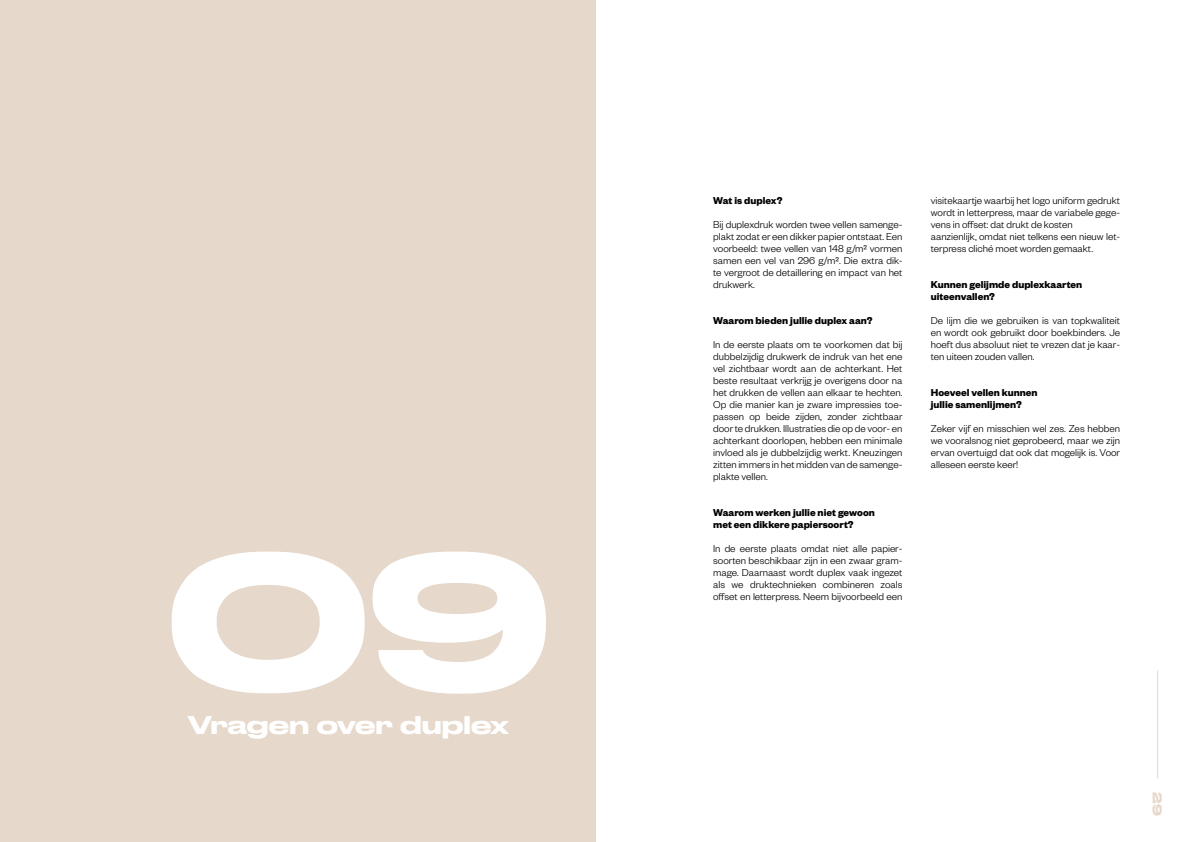
<style>
.page{position:relative;width:1191px;height:842px;background:#fff}
.page>*{position:absolute;margin:0;border:0;box-sizing:border-box;transform-origin:0 0}
.t1{font:500 184px "Druk Wide";color:#fff}
.t2{font:500 24px "Druk Wide";color:#fff}
.t3{font:500 12px "Druk Wide";color:#e6d8ca}
.t4{font:300 11px/12px "Founders Grotesk";color:#000;text-align:justify}
.t5{font:700 11px/12px "Founders Grotesk";color:#000}
</style>
<div class="page">
<hr style="left:1157px;top:670px;width:1px;height:108px;background:#e6d8ca">
<div style="left:0;top:0;width:595px;height:842px;background:#e6d8ca"></div>
<h1 class="t1" style="left:167px;top:471px;width:385px">09</h1>
<h2 class="t2" style="left:188px;top:705px;width:323px">Vragen over duplex</h2>
<p class="t5" style="left:713px;top:194px;width:71px">Wat is duplex?</p>
<p class="t4" style="left:713px;top:218px;width:191px">Bij duplexdruk worden twee vellen samenge&shy;plakt zodat er een dikker papier ontstaat. Een voorbeeld: twee vellen van 148 g/m² vormen samen een vel van 296 g/m². Die extra dik&shy;te vergroot de detaillering en impact van het drukwerk.</p>
<p class="t5" style="left:713px;top:314px;width:161px">Waarom bieden jullie duplex aan?</p>
<p class="t4" style="left:713px;top:338px;width:191px">In de eerste plaats om te voorkomen dat bij dubbelzijdig drukwerk de indruk van het ene vel zichtbaar wordt aan de achterkant. Het beste resultaat verkrijg je overigens door na het drukken de vellen aan elkaar te hechten.<br>Op die manier kan je zware impressies toe&shy;passen op beide zijden, zonder zichtbaar door te drukken. Illustraties die op de voor- en achterkant doorlopen, hebben een minimale invloed als je dubbelzijdig werkt. Kneuzingen zitten immers in het midden van de samenge&shy;plakte vellen.</p>
<p class="t5" style="left:713px;top:506px;width:163px">Waarom werken jullie niet gewoon met een dikkere papiersoort?</p>
<p class="t4" style="left:713px;top:542px;width:191px">In de eerste plaats omdat niet alle papier&shy;soorten beschikbaar zijn in een zwaar gram&shy;mage. Daarnaast wordt duplex vaak ingezet als we druktechnieken combineren zoals offset en letterpress. Neem bijvoorbeeld een</p>
<p class="t4" style="left:930px;top:194px;width:191px;text-align:left">visitekaartje waarbij het logo uniform gedrukt wordt in letterpress, maar de variabele gege&shy;vens in offset: dat drukt de kosten aanzienlijk, omdat niet telkens een nieuw let&shy;terpress cliché moet worden gemaakt.</p>
<p class="t5" style="left:930px;top:278px;width:153px">Kunnen gelijmde duplexkaarten uiteenvallen?</p>
<p class="t4" style="left:930px;top:314px;width:191px">De lijm die we gebruiken is van topkwaliteit en wordt ook gebruikt door boekbinders. Je hoeft dus absoluut niet te vrezen dat je kaar&shy;ten uiteen zouden vallen.</p>
<p class="t5" style="left:930px;top:386px;width:108px">Hoeveel vellen kunnen jullie samenlijmen?</p>
<p class="t4" style="left:930px;top:422px;width:191px">Zeker vijf en misschien wel zes. Zes hebben we vooralsnog niet geprobeerd, maar we zijn ervan overtuigd dat ook dat mogelijk is. Voor alleseen eerste keer!</p>
<p class="t3" style="left:1167px;top:792px;width:25px;rotate:90deg">29</p>
</div>
